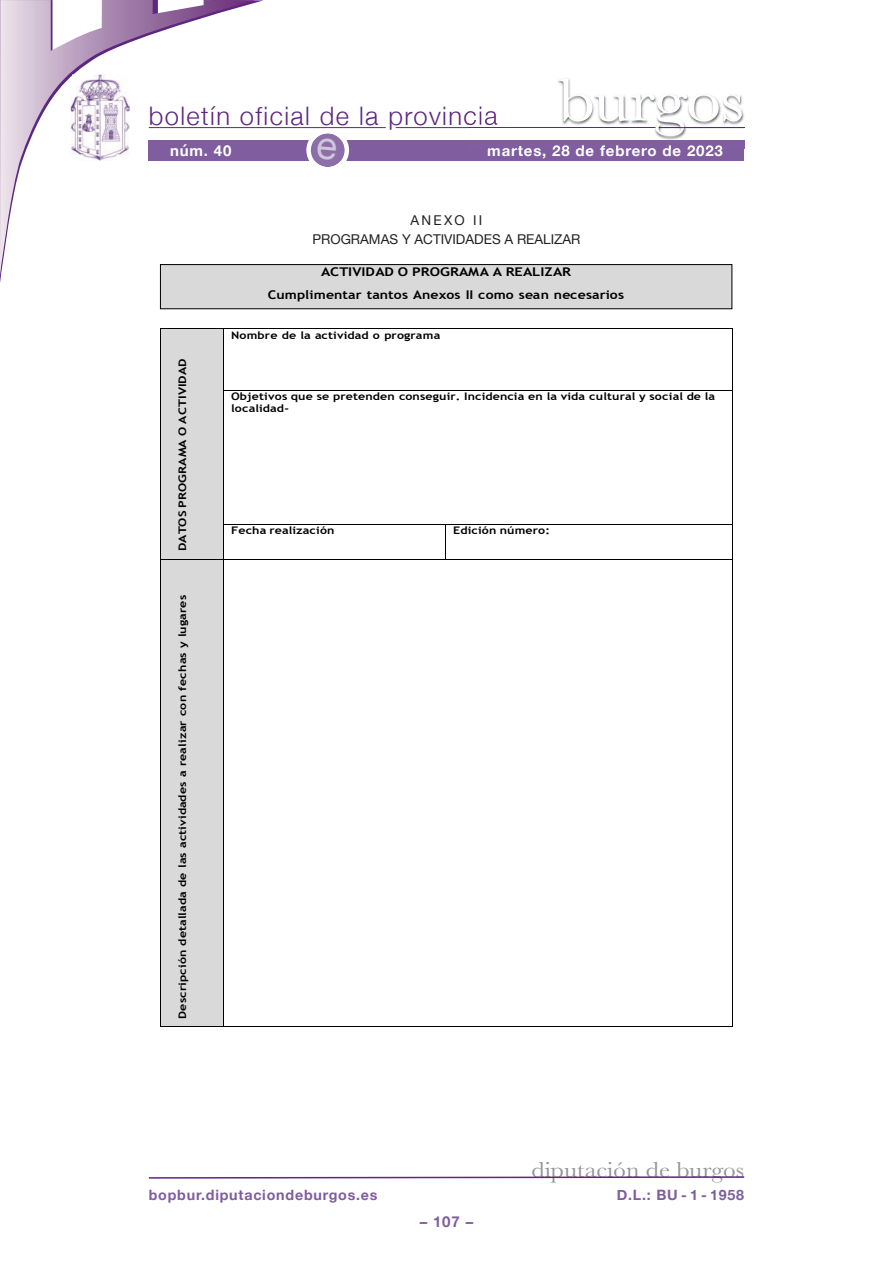
<style>
.page{position:relative;width:893px;height:1263px;background:#fff}
.page>*{position:absolute;margin:0;border:0;box-sizing:border-box;transform-origin:0 0}
.t1{font:63px "Baskerville";letter-spacing:-.01em;color:#fff;scale:1.12 1}
.t2{font:300 25.5px "Helvetica Neue";letter-spacing:.055em;color:#5c2781}
.t3{font:22.5px "Baskerville";color:#939598;scale:1.12 1}
.t4{font:700 15px "Helvetica Neue";letter-spacing:.055em;color:#fff}
.t5{font:700 15px "Helvetica Neue";color:#7f5d9e}
.t6{font:700 14.25px "Helvetica Neue";letter-spacing:.055em;color:#7f5d9e}
.t7{font:13.5px/18.9px "Helvetica Neue";color:#231f20;text-align:center}
.t8{font:700 12px/22.5px "Trebuchet MS";letter-spacing:.005em;color:#000;text-align:center;scale:1.22 1}
.t9{font:700 10.5px/12.3px "Trebuchet MS";letter-spacing:.01em;color:#000;scale:1.19 1}
.t10{font:700 10.5px "Trebuchet MS";letter-spacing:.01em;color:#000;scale:1.25 1}
</style>
<div class="page">
<hr style="left:396px;top:127px;width:348px;height:1px;background:#5c2781">
<hr style="left:149px;top:127px;width:237px;height:1px;background:#5c2781">
<svg style="left:0;top:0;width:255px;height:275px"></svg>
<div style="left:149px;top:140px;width:595px;height:20px;background:#7f5d9e"></div>
<svg style="left:148px;top:1176px;width:597px;height:3px"></svg>
<img style="left:468px;top:78px;width:277px;height:71px">
<img style="left:468px;top:127px;width:191px;height:1px">
<img style="left:468px;top:140px;width:276px;height:9px">
<img style="left:488px;top:146px;width:44px;height:3px">
<hr style="left:659px;top:127px;width:85px;height:1px;background:#5c2781">
<img style="left:71px;top:74px;width:59px;height:87px">
<div style="left:153px;top:259px;width:587px;height:796px;background:#fff"></div>
<div style="left:161px;top:329px;width:62px;height:230px;background:#d9d9d9"></div>
<hr style="left:160px;top:329px;width:63px;height:1px;background:#000">
<hr style="left:223px;top:329px;width:509px;height:1px;background:#000">
<hr style="left:160px;top:329px;width:1px;height:61px;background:#000">
<hr style="left:223px;top:329px;width:1px;height:61px;background:#000">
<hr style="left:732px;top:329px;width:1px;height:61px;background:#000">
<hr style="left:223px;top:390px;width:509px;height:1px;background:#000">
<hr style="left:160px;top:391px;width:1px;height:133px;background:#000">
<hr style="left:223px;top:391px;width:1px;height:133px;background:#000">
<hr style="left:732px;top:391px;width:1px;height:133px;background:#000">
<hr style="left:223px;top:524px;width:509px;height:1px;background:#000">
<hr style="left:160px;top:525px;width:1px;height:34px;background:#000">
<hr style="left:223px;top:525px;width:1px;height:34px;background:#000">
<hr style="left:445px;top:525px;width:1px;height:34px;background:#000">
<hr style="left:732px;top:525px;width:1px;height:34px;background:#000">
<div style="left:161px;top:560px;width:62px;height:466px;background:#d9d9d9"></div>
<hr style="left:160px;top:559px;width:63px;height:1px;background:#000">
<hr style="left:223px;top:559px;width:509px;height:1px;background:#000">
<hr style="left:160px;top:559px;width:1px;height:468px;background:#000">
<hr style="left:160px;top:1026px;width:63px;height:1px;background:#000">
<hr style="left:223px;top:559px;width:1px;height:468px;background:#000">
<hr style="left:224px;top:1026px;width:508px;height:1px;background:#000">
<hr style="left:732px;top:559px;width:1px;height:468px;background:#000">
<div style="left:160px;top:265px;width:572px;height:44px;background:#d9d9d9"></div>
<div style="left:160px;top:264px;width:572px;height:45px;border:1px solid #000"></div>
<svg style="left:306px;top:133px;width:43px;height:34px"></svg>
<h2 class="t2" style="left:149px;top:100px;width:350px">boletín oficial de la provincia</h2>
<h1 class="t1" style="left:558px;top:64px;width:168px">burgos</h1>
<h3 class="t4" style="left:170px;top:141px;width:63px">núm. 40</h3>
<h3 class="t4" style="left:487px;top:141px;width:237px">martes, 28 de febrero de 2023</h3>
<p class="t7" style="left:312px;top:211px;width:269px">ANExO II<br>PROGRAMAS Y ACTIVIDADES A REALIZAR</p>
<p class="t8" style="left:268px;top:260px;width:293px">ACTIVIDAD O PROGRAMA A REALIZAR<br>Cumplimentar tantos Anexos II como sean necesarios</p>
<p class="t10" style="left:176px;top:551px;width:156px;rotate:-90deg">DATOS PROGRAMA O ACTIVIDAD</p>
<p class="t9" style="left:176px;top:1019px;width:358px;rotate:-90deg">Descripción detallada de las actividades a realizar con fechas y lugares</p>
<p class="t9" style="left:231px;top:329px;width:177px">Nombre de la actividad o programa</p>
<p class="t9" style="left:231px;top:390px;width:408px">Objetivos que se pretenden conseguir. Incidencia en la vida cultural y social de la localidad-</p>
<p class="t9" style="left:231px;top:524px;width:88px">Fecha realización</p>
<p class="t9" style="left:453px;top:524px;width:83px">Edición número:</p>
<h3 class="t3" style="left:531px;top:1157px;width:191px">diputación de burgos</h3>
<h3 class="t6" style="left:149px;top:1186px;width:230px">bopbur.diputaciondeburgos.es</h3>
<h3 class="t6" style="left:617px;top:1186px;width:129px">D.L.: BU - 1 - 1958</h3>
<h3 class="t5" style="left:420px;top:1212px;width:55px">– 107 –</h3>
</div>
